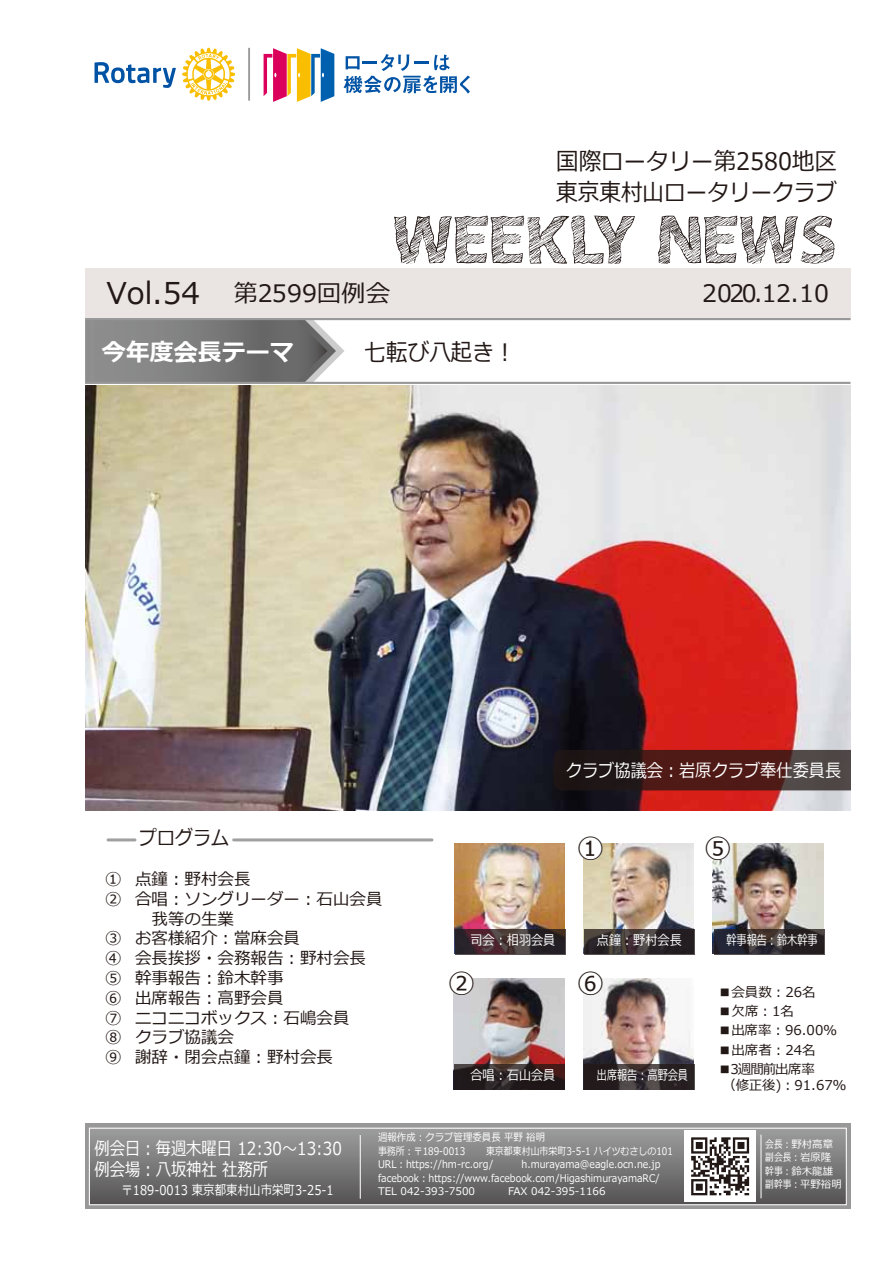
<style>
.page{position:relative;width:893px;height:1263px;background:#fff}
.page>*{position:absolute;margin:0;border:0;box-sizing:border-box;transform-origin:0 0}
.t1{font:30px "Meiryo";color:#221815}
.t2{font:27px "Meiryo";color:#221815}
.t3{font:24px "Meiryo";color:#221815;scale:.9 1}
.t4{font:24px "Meiryo";color:#221815}
.t5{font:24px "Meiryo";color:#221815;scale:.94 1}
.t6{font:700 24px "Meiryo";color:#fff}
.t7{font:19.95px "Meiryo";color:#221815;scale:.9 1}
.t8{font:18px/20.7px "Meiryo";color:#fff;scale:.85 1}
.t9{font:18px "Meiryo";color:#fff;scale:.9 1}
.t10{font:16.5px/19.8px "Meiryo";color:#221815}
.t11{font:13.5px "Meiryo";letter-spacing:-.005em;color:#221815}
.t12{font:13.5px "Meiryo";color:#fff;scale:.85 1}
.t13{font:13.5px "Meiryo";color:#fff;scale:.9 1}
.t14{font:13.5px/16.2px "Meiryo";letter-spacing:-.03em;color:#221815}
.t15{font:13.5px "Meiryo";color:#fff;scale:.75 1}
.t16{font:10.5px/13.5px "Meiryo";color:#fff;scale:.85 1}
.t17{font:10.5px "Meiryo";color:#fff;scale:.9 1}
.t18{font:10.5px "Meiryo";color:#fff}
.t19{font:10.5px/13.5px "Meiryo";color:#fff;scale:.83 1}
</style>
<div class="page">
<img style="left:85px;top:385px;width:765px;height:425px">
<img style="left:454px;top:843px;width:111px;height:111px">
<img style="left:583px;top:843px;width:111px;height:111px">
<img style="left:713px;top:843px;width:110px;height:111px">
<img style="left:454px;top:978px;width:110px;height:111px">
<img style="left:583px;top:978px;width:111px;height:111px">
<svg style="left:554px;top:750px;width:296px;height:40px;background:#402220"></svg>
<div style="left:85px;top:1124px;width:765px;height:85px;background:linear-gradient(to right,#999899,#999899)"></div>
<div style="left:89px;top:1128px;width:757px;height:77px;background:linear-gradient(to bottom,#9e9e9f,#545252)"></div>
<div style="left:89px;top:1128px;width:758px;height:77px;border:1px solid #fff"></div>
<hr style="left:760px;top:1134px;width:2px;height:64px;background:#fff">
<hr style="left:360px;top:1135px;width:1px;height:64px;background:#fff">
<div style="left:684px;top:1130px;width:72px;height:72px;background:#fff"></div>
<svg style="left:691px;top:1137px;width:58px;height:58px"></svg>
<svg style="left:455px;top:929px;width:111px;height:26px;background:#3d2e31"></svg>
<svg style="left:584px;top:929px;width:111px;height:26px;background:#362f30"></svg>
<svg style="left:714px;top:929px;width:110px;height:26px;background:#2e292d"></svg>
<svg style="left:455px;top:1064px;width:110px;height:26px;background:#2b2020"></svg>
<svg style="left:584px;top:1064px;width:111px;height:26px;background:#30282a"></svg>
<svg style="left:583px;top:843px;width:20px;height:17px"></svg>
<svg style="left:583px;top:978px;width:20px;height:17px"></svg>
<svg style="left:453px;top:978px;width:21px;height:17px"></svg>
<svg style="left:712px;top:843px;width:18px;height:17px"></svg>
<hr style="left:108px;top:838px;width:27px;height:3px;background:#9fa0a0">
<hr style="left:234px;top:838px;width:198px;height:3px;background:#9fa0a0">
<svg style="left:85px;top:320px;width:259px;height:62px;background:#848484"></svg>
<div style="left:85px;top:268px;width:765px;height:51px;background:#eae5e3"></div>
<hr style="left:85px;top:382px;width:765px;height:2px;background:#999899">
<hr style="left:85px;top:318px;width:765px;height:2px;background:#999899">
<svg style="left:394px;top:216px;width:241px;height:48px"></svg>
<svg style="left:658px;top:216px;width:177px;height:48px"></svg>
<svg style="left:95px;top:62px;width:81px;height:26px"></svg>
<svg style="left:182px;top:48px;width:53px;height:53px"></svg>
<hr style="left:248px;top:48px;width:2px;height:53px;background:#9a9a9a">
<svg style="left:344px;top:54px;width:126px;height:40px"></svg>
<svg style="left:264px;top:48px;width:70px;height:54px"></svg>
<p class="t5" style="left:556px;top:145px;width:300px">国際ロータリー第2580地区</p>
<p class="t3" style="left:556px;top:176px;width:313px">東京東村山ロータリークラブ</p>
<p class="t1" style="left:106px;top:273px;width:95px">Vol.54</p>
<p class="t6" style="left:102px;top:336px;width:193px">今年度会長テーマ</p>
<p class="t3" style="left:364px;top:336px;width:169px">七転び八起き︕</p>
<p class="t4" style="left:234px;top:276px;width:158px">第2599回例会</p>
<p class="t4" style="left:702px;top:276px;width:128px">2020.12.10</p>
<p class="t10" style="left:105px;top:870px;width:18px">①<br>②</p>
<p class="t10" style="left:105px;top:929px;width:18px;text-align:justify">③<br>④<br>⑤<br>⑥<br>⑦<br>⑧<br>⑨</p>
<p class="t7" style="left:139px;top:824px;width:101px">プログラム</p>
<p class="t10" style="left:135px;top:870px;width:249px">点鐘︓野村会長<br>合唱︓ソングリーダー︓石山会員　我等の生業<br>お客様紹介︓當麻会員<br>会長挨拶・会務報告︓野村会長幹事報告︓鈴木幹事<br>出席報告︓高野会員<br>ニコニコボックス︓石嶋会員<br>クラブ協議会<br>謝辞・閉会点鐘︓野村会長</p>
<p class="t9" style="left:566px;top:758px;width:307px">クラブ協議会︓岩原クラブ奉仕委員長</p>
<p class="t2" style="left:577px;top:829px;width:28px">①</p>
<p class="t2" style="left:705px;top:829px;width:28px">⑤</p>
<p class="t13" style="left:470px;top:930px;width:96px">司会︓相羽会員</p>
<p class="t13" style="left:597px;top:930px;width:96px">点鐘︓野村会長</p>
<p class="t15" style="left:726px;top:930px;width:123px">幹事報告︓鈴木幹事</p>
<p class="t2" style="left:448px;top:964px;width:28px">②</p>
<p class="t2" style="left:577px;top:964px;width:28px">⑥</p>
<p class="t13" style="left:470px;top:1065px;width:96px">合唱︓石山会員</p>
<p class="t15" style="left:597px;top:1065px;width:123px">出席報告︓高野会員</p>
<p class="t11" style="left:718px;top:982px;width:99px">■会員数︓26名</p>
<p class="t11" style="left:718px;top:1002px;width:77px">■欠席︓1名</p>
<p class="t11" style="left:718px;top:1040px;width:99px">■出席者︓24名</p>
<p class="t11" style="left:718px;top:1021px;width:120px">■出席率︓96.00％</p>
<p class="t14" style="left:722px;top:1062px;width:125px;text-indent:-4px">■3週間前出席率<br>（修正後)︓91.67％</p>
<p class="t8" style="left:94px;top:1139px;width:293px">例会日︓毎週木曜日 12:30～13:30例会場︓八坂神社 社務所</p>
<p class="t12" style="left:122px;top:1181px;width:251px">〒189-0013 東京都東村山市栄町3-25-1</p>
<p class="t17" style="left:378px;top:1130px;width:187px">週報作成︓クラブ管理委員長 平野 裕明</p>
<p class="t16" style="left:378px;top:1145px;width:333px">事務所︓〒189-0013<br>URL︓https://hm-rc.org/ facebook︓https://www.facebook.com/HigashimurayamaRC/</p>
<p class="t16" style="left:486px;top:1145px;width:221px">東京都東村山市栄町3-5-1 ハイツむさしの101</p>
<p class="t17" style="left:522px;top:1157px;width:156px">h.murayama@eagle.ocn.ne.jp</p>
<p class="t18" style="left:378px;top:1184px;width:98px">TEL 042-393-7500</p>
<p class="t18" style="left:508px;top:1184px;width:99px">FAX 042-395-1166</p>
<p class="t19" style="left:765px;top:1138px;width:94px">会長︓野村高章副会長︓岩原隆幹事︓鈴木龍雄副幹事︓平野裕明</p>
</div>
